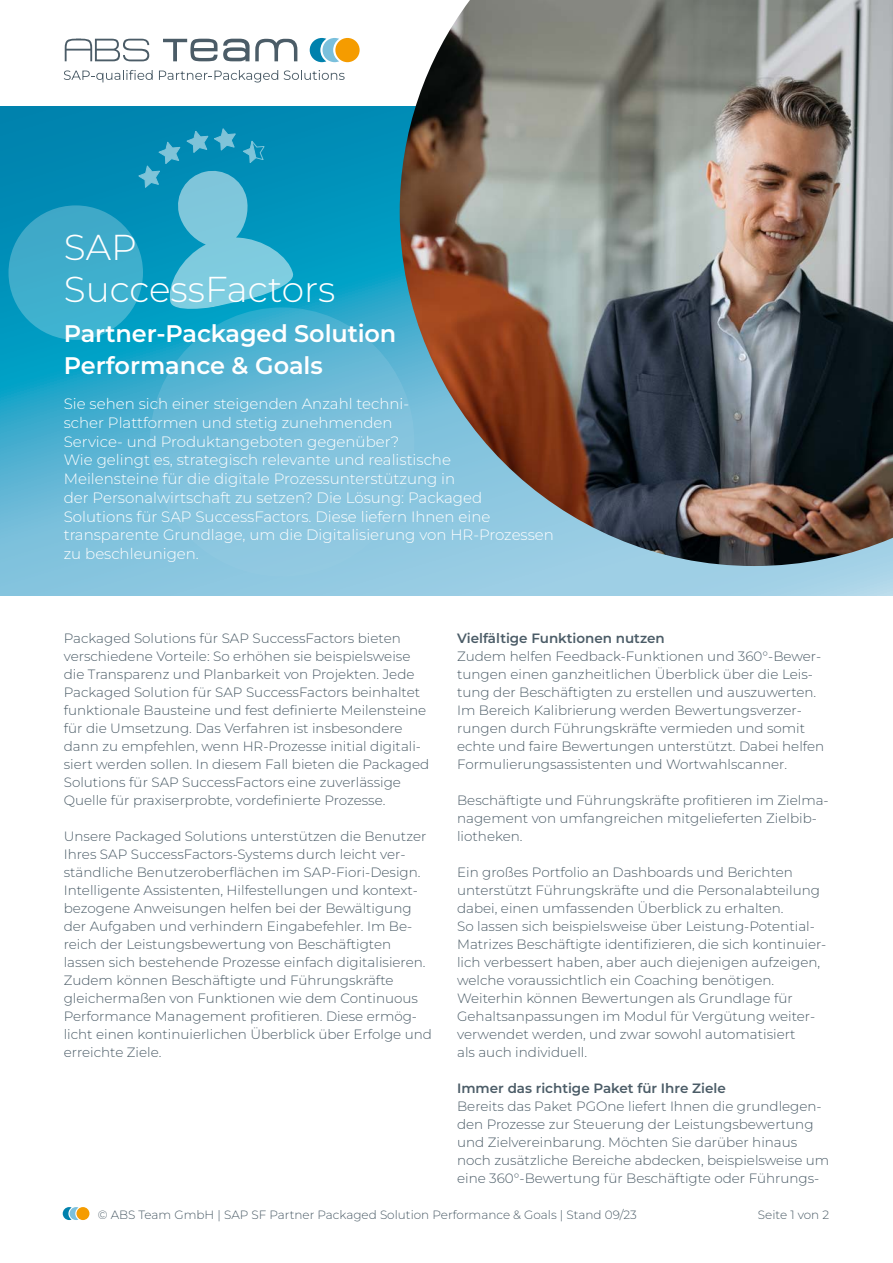
<style>
.page{position:relative;width:893px;height:1263px;background:#fff}
.page>*{position:absolute;margin:0;border:0;box-sizing:border-box;transform-origin:0 0}
.Headline{font:300 36px/42px "Montserrat";color:#fff}
.Subline{font:600 24px/31.5px "Montserrat";letter-spacing:-.005em;color:#fff}
.Intro{font:300 15px/18.8px "Montserrat";color:#fff}
.Fließtext{font:300 13.5px/18px "Montserrat";color:#4b5c67}
.HL_Fließtext{font:600 13.5px "Montserrat";color:#4b5c67}
.t1{font:300 12px "Montserrat";color:#4b5c67}
</style>
<div class="page">
<svg style="left:0;top:106px;width:893px;height:489px;background:#41abcc"></svg>
<div style="left:9px;top:205px;width:134px;height:135px;background:#3faecc;border-radius:50%"></div>
<svg style="left:150px;top:307px;width:264px;height:269px;background:#75beda"></svg>
<div style="left:76px;top:1207px;width:13px;height:13px;background:#f59c00;border-radius:50%"></div>
<svg style="left:63px;top:1207px;width:15px;height:13px"></svg>
<svg style="left:65px;top:39px;width:84px;height:22px"></svg>
<svg style="left:163px;top:39px;width:134px;height:22px"></svg>
<svg style="left:64px;top:70px;width:89px;height:12px"></svg>
<svg style="left:159px;top:70px;width:119px;height:13px"></svg>
<svg style="left:284px;top:70px;width:61px;height:10px"></svg>
<svg style="left:309px;top:38px;width:51px;height:25px"></svg>
<img style="left:400px;top:0;width:493px;height:566px">
<svg style="left:138px;top:128px;width:159px;height:189px;background:#30a7c7"></svg>
<p class="Headline" style="left:64px;top:226px;width:273px">SAP<br>SuccessFactors</p>
<p class="Subline" style="left:64px;top:317px;width:334px">Partner-Packaged Solution<br>Performance &amp; Goals</p>
<p class="Intro" style="left:64px;top:394px;width:492px">Sie sehen sich einer steigenden Anzahl techni-<br>scher Plattformen und stetig zunehmenden<br>Service- und Produktangeboten gegenüber?<br>Wie gelingt es, strategisch relevante und realistische<br>Meilensteine für die digitale Prozessunterstützung in<br>der Personalwirtschaft zu setzen? Die Lösung: Packaged Solutions für SAP SuccessFactors. Diese liefern Ihnen eine transparente Grundlage, um die Digitalisierung von HR-Prozessen zu beschleunigen.</p>
<p class="Fließtext" style="left:64px;top:629px;width:367px">Packaged Solutions für SAP SuccessFactors bieten verschiedene Vorteile: So erhöhen sie beispielsweise die Transparenz und Planbarkeit von Projekten. Jede Packaged Solution für SAP SuccessFactors beinhaltet funktionale Bausteine und fest definierte Meilensteine für die Umsetzung. Das Verfahren ist insbesondere dann zu empfehlen, wenn HR-Prozesse initial digitali&shy;siert werden sollen. In diesem Fall bieten die Packaged Solutions für SAP SuccessFactors eine zuverlässige Quelle für praxiserprobte, vordefinierte Prozesse.</p>
<p class="Fließtext" style="left:64px;top:827px;width:370px">Unsere Packaged Solutions unterstützen die Benutzer Ihres SAP SuccessFactors-Systems durch leicht ver&shy;ständliche Benutzeroberflächen im SAP-Fiori-Design.<br>Intelligente Assistenten, Hilfestellungen und kontext&shy;bezogene Anweisungen helfen bei der Bewältigung der Aufgaben und verhindern Eingabefehler. Im Be&shy;reich der Leistungsbewertung von Beschäftigten lassen sich bestehende Prozesse einfach digitalisieren.<br>Zudem können Beschäftigte und Führungskräfte gleichermaßen von Funktionen wie dem Continuous Performance Management profitieren. Diese ermög&shy;licht einen kontinuierlichen Überblick über Erfolge und erreichte Ziele.</p>
<p class="HL_Fließtext" style="left:457px;top:629px;width:209px">Vielfältige Funktionen nutzen</p>
<p class="Fließtext" style="left:457px;top:647px;width:366px">Zudem helfen Feedback-Funktionen und 360°-Bewer&shy;tungen einen ganzheitlichen Überblick über die Leis&shy;tung der Beschäftigten zu erstellen und auszuwerten.</p>
<p class="Fließtext" style="left:457px;top:701px;width:369px">Im Bereich Kalibrierung werden Bewertungsverzer&shy;rungen durch Führungskräfte vermieden und somit echte und faire Bewertungen unterstützt. Dabei helfen Formulierungsassistenten und Wortwahlscanner.</p>
<p class="Fließtext" style="left:457px;top:791px;width:373px">Beschäftigte und Führungskräfte profitieren im Zielma&shy;nagement von umfangreichen mitgelieferten Zielbib&shy;liotheken.</p>
<p class="Fließtext" style="left:457px;top:863px;width:371px">Ein großes Portfolio an Dashboards und Berichten unterstützt Führungskräfte und die Personalabteilung dabei, einen umfassenden Überblick zu erhalten.<br>So lassen sich beispielsweise über Leistung-Potential-Matrizes Beschäftigte identifizieren, die sich kontinuier&shy;lich verbessert haben, aber auch diejenigen aufzeigen, welche voraussichtlich ein Coaching benötigen.<br>Weiterhin können Bewertungen als Grundlage für Gehaltsanpassungen im Modul für Vergütung weiter&shy;verwendet werden, und zwar sowohl automatisiert<br>als auch individuell.</p>
<p class="HL_Fließtext" style="left:457px;top:1079px;width:270px">Immer das richtige Paket für Ihre Ziele</p>
<p class="Fließtext" style="left:457px;top:1097px;width:374px">Bereits das Paket PGOne liefert Ihnen die grundlegen&shy;den Prozesse zur Steuerung der Leistungsbewertung und Zielvereinbarung. Möchten Sie darüber hinaus noch zusätzliche Bereiche abdecken, beispielsweise um eine 360°-Bewertung für Beschäftigte oder Führungs-</p>
<p class="t1" style="left:98px;top:1207px;width:541px">© ABS Team GmbH | SAP SF Partner Packaged Solution Performance &amp; Goals | Stand 09/23</p>
<p class="t1" style="left:758px;top:1207px;width:73px">Seite 1 von 2</p>
</div>
